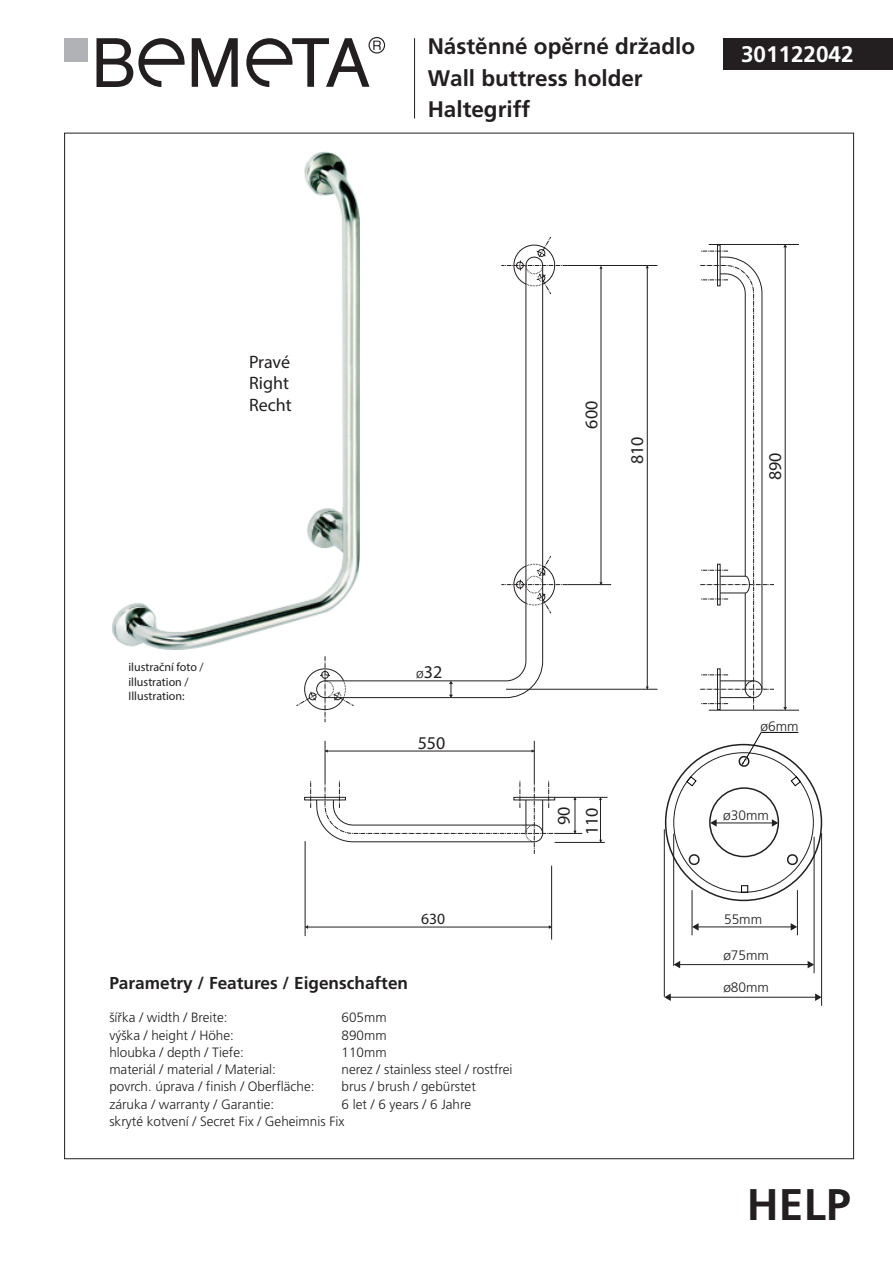
<style>
.page{position:relative;width:893px;height:1263px;background:#fff}
.page>*{position:absolute;margin:0;border:0;box-sizing:border-box;transform-origin:0 0}
.t1{font:700 44.25px "Frutiger CE";color:#231f20}
.t2{font:700 22.5px/31.5px "Frutiger CE";color:#231f20}
.t3{font:700 22.5px "Frutiger CE";color:#fff}
.t4{font:18px/21.6px "Myriad Pro";color:#231f20}
.t5{font:700 17.25px "Frutiger CE";color:#231f20}
.t6{font:15.6px "Myriad Pro";color:#231f20}
.t7{font:300 13.65px "Frutiger CE";color:#231f20}
.t8{font:300 13.5px/17.2px "Frutiger CE";color:#231f20}
.t9{font:12px/14.4px "Myriad Pro";color:#231f20}
.s1{font-family:"Frutiger CE";font-weight:300;font-size:13.65px}
</style>
<div class="page">
<div style="left:724px;top:38px;width:169px;height:32px;background:#231f20"></div>
<svg style="left:192px;top:38px;width:46px;height:49px"></svg>
<svg style="left:96px;top:38px;width:89px;height:49px"></svg>
<div style="left:65px;top:38px;width:23px;height:24px;background:#b1b2b6"></div>
<svg style="left:246px;top:37px;width:139px;height:50px"></svg>
<hr style="left:414px;top:38px;width:1px;height:81px;background:#231f20">
<img style="left:112px;top:152px;width:247px;height:497px">
<hr style="left:785px;top:247px;width:1px;height:461px;background:#231f20">
<hr style="left:305px;top:841px;width:1px;height:95px;background:#231f20">
<hr style="left:551px;top:865px;width:1px;height:74px;background:#231f20">
<hr style="left:308px;top:927px;width:241px;height:1px;background:#231f20">
<div style="left:717px;top:245px;width:3px;height:41px;border:1px solid #231f20"></div>
<svg style="left:700px;top:251px;width:74px;height:459px"></svg>
<hr style="left:647px;top:265px;width:1px;height:424px;background:#231f20">
<hr style="left:567px;top:265px;width:90px;height:1px;background:#231f20">
<hr style="left:709px;top:244px;width:90px;height:1px;background:#231f20">
<hr style="left:709px;top:710px;width:90px;height:1px;background:#231f20">
<hr style="left:506px;top:689px;width:151px;height:1px;background:#231f20">
<hr style="left:601px;top:267px;width:1px;height:317px;background:#231f20">
<hr style="left:567px;top:584px;width:44px;height:1px;background:#231f20">
<hr style="left:325px;top:751px;width:209px;height:1px;background:#231f20">
<hr style="left:325px;top:741px;width:1px;height:39px;background:#231f20">
<hr style="left:534px;top:741px;width:1px;height:39px;background:#231f20">
<hr style="left:600px;top:797px;width:1px;height:46px;background:#231f20">
<hr style="left:555px;top:842px;width:50px;height:1px;background:#231f20">
<hr style="left:555px;top:797px;width:53px;height:1px;background:#231f20">
<div style="left:304px;top:797px;width:42px;height:3px;border:1px solid #231f20"></div>
<svg style="left:316px;top:256px;width:227px;height:442px"></svg>
<svg style="left:501px;top:555px;width:66px;height:59px"></svg>
<svg style="left:296px;top:656px;width:58px;height:66px"></svg>
<svg style="left:501px;top:236px;width:66px;height:59px"></svg>
<svg style="left:310px;top:779px;width:272px;height:75px"></svg>
<hr style="left:697px;top:926px;width:95px;height:1px;background:#231f20">
<svg style="left:693px;top:923px;width:6px;height:8px"></svg>
<svg style="left:791px;top:923px;width:6px;height:8px"></svg>
<hr style="left:692px;top:890px;width:1px;height:45px;background:#231f20">
<hr style="left:797px;top:890px;width:1px;height:45px;background:#231f20">
<svg style="left:666px;top:745px;width:155px;height:155px"></svg>
<div style="left:674px;top:753px;width:139px;height:139px;background:#fff;border-radius:50%"></div>
<svg style="left:787px;top:854px;width:13px;height:13px"></svg>
<svg style="left:687px;top:854px;width:13px;height:13px"></svg>
<div style="left:709px;top:787px;width:70px;height:70px;border:2px solid #231f20;border-radius:50%"></div>
<hr style="left:673px;top:834px;width:1px;height:132px;background:#231f20">
<hr style="left:814px;top:837px;width:1px;height:136px;background:#231f20">
<hr style="left:679px;top:964px;width:130px;height:1px;background:#231f20">
<svg style="left:674px;top:961px;width:6px;height:7px"></svg>
<svg style="left:808px;top:961px;width:6px;height:7px"></svg>
<hr style="left:716px;top:822px;width:57px;height:1px;background:#231f20">
<svg style="left:710px;top:819px;width:7px;height:8px"></svg>
<svg style="left:772px;top:819px;width:6px;height:8px"></svg>
<hr style="left:664px;top:829px;width:1px;height:168px;background:#231f20">
<hr style="left:821px;top:833px;width:1px;height:173px;background:#231f20">
<hr style="left:670px;top:997px;width:146px;height:1px;background:#231f20">
<svg style="left:664px;top:993px;width:7px;height:8px"></svg>
<svg style="left:815px;top:993px;width:7px;height:8px"></svg>
<svg style="left:737px;top:732px;width:25px;height:35px"></svg>
<hr style="left:761px;top:732px;width:37px;height:1px;background:#000">
<svg style="left:687px;top:777px;width:9px;height:9px"></svg>
<svg style="left:791px;top:777px;width:9px;height:9px"></svg>
<div style="left:741px;top:886px;width:7px;height:6px;border:1px solid #000"></div>
<h3 class="t4" style="left:249px;top:350px;width:44px">Pravé<br>Right<br>Recht</h3>
<p class="t9" style="left:129px;top:660px;width:77px">ilustrační foto / illustration /<br>Illustration:</p>
<h2 class="t2" style="left:428px;top:31px;width:269px">Nástěnné opěrné držadlo</h2>
<h2 class="t3" style="left:741px;top:42px;width:114px">301122042</h2>
<h2 class="t2" style="left:428px;top:62px;width:217px">Wall buttress holder<br>Haltegriff</h2>
<h3 class="t4" style="left:416px;top:661px;width:28px"><span class="s1">ø</span>32</h3>
<h3 class="t4" style="left:418px;top:732px;width:29px">550</h3>
<p class="t6" style="left:421px;top:909px;width:26px">630</p>
<h3 class="t4" style="left:580px;top:429px;width:29px;rotate:-90deg">600</h3>
<h3 class="t4" style="left:626px;top:464px;width:29px;rotate:-90deg">810</h3>
<h3 class="t4" style="left:764px;top:480px;width:29px;rotate:-90deg">890</h3>
<h3 class="t4" style="left:549px;top:835px;width:30px;line-height:28.2px;text-align:center;rotate:-90deg">90<br>110</h3>
<p class="t7" style="left:761px;top:718px;width:40px">ø6mm</p>
<p class="t7" style="left:723px;top:807px;width:47px">ø30mm</p>
<p class="t7" style="left:724px;top:912px;width:40px">55mm</p>
<p class="t7" style="left:723px;top:947px;width:47px">ø75mm</p>
<p class="t5" style="left:109px;top:973px;width:300px">Parametry / Features / Eigenschaften</p>
<p class="t8" style="left:109px;top:1009px;width:120px">šířka / width / Breite:</p>
<p class="t8" style="left:342px;top:1009px;width:47px">605mm</p>
<p class="t8" style="left:109px;top:1026px;width:126px">výška / height / Höhe:</p>
<p class="t8" style="left:342px;top:1026px;width:47px">890mm</p>
<p class="t8" style="left:109px;top:1043px;width:136px">hloubka / depth / Tiefe:</p>
<p class="t8" style="left:342px;top:1043px;width:47px">110mm</p>
<p class="t8" style="left:109px;top:1061px;width:168px">materiál / material / Material:</p>
<p class="t8" style="left:342px;top:1061px;width:173px">nerez / stainless steel / rostfrei</p>
<p class="t8" style="left:109px;top:1078px;width:207px">povrch. úprava / finish / Oberfläche:</p>
<p class="t8" style="left:342px;top:1078px;width:136px">brus / brush / gebürstet</p>
<p class="t8" style="left:109px;top:1095px;width:166px">záruka / warranty / Garantie:</p>
<p class="t8" style="left:109px;top:1095px;width:363px;text-indent:232px">6 let / 6 years / 6 Jahre skryté kotvení / Secret Fix / Geheimnis Fix</p>
<p class="t7" style="left:723px;top:980px;width:47px">ø80mm</p>
<h1 class="t1" style="left:747px;top:1179px;width:105px">HELP</h1>
</div>
